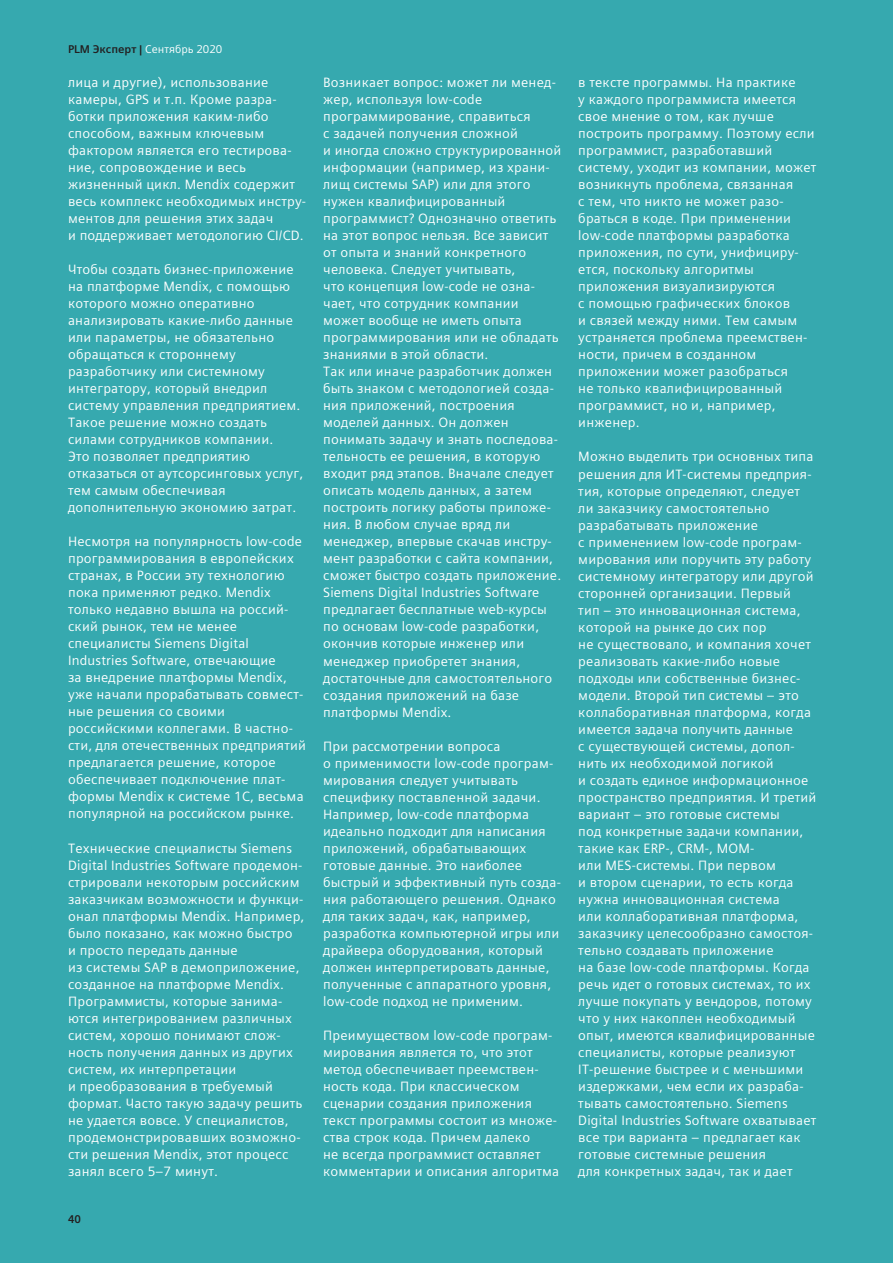
<style>
.page{position:relative;width:893px;height:1263px;background:#36a9af}
.page>*{position:absolute;margin:0;border:0;box-sizing:border-box;transform-origin:0 0}
.t1{font:13.5px/17px "Siemens Sans";letter-spacing:.015em;color:#fff}
.t2{font:11.25px "Siemens Sans";color:#fff}
.t3{font:700 11.25px "Siemens Sans";color:#231f20}
.s1{font-weight:700;color:#231f20}
</style>
<div class="page">
<p class="t2" style="left:68px;top:43px;width:156px"><span class="s1">PLM Эксперт |</span> Сентябрь 2020</p>
<p class="t1" style="left:68px;top:74px;width:240px">лица и другие), использование камеры, GPS и т.п. Кроме разра&shy;ботки приложения каким-либо способом, важным ключевым фактором является его тестирова&shy;ние, сопровождение и весь жизненный цикл. Mendix содержит весь комплекс необходимых инстру&shy;ментов для решения этих задач<br>и поддерживает методологию CI/CD.</p>
<p class="t1" style="left:68px;top:261px;width:237px">Чтобы создать бизнес-приложение на платформе Mendix, с помощью которого можно оперативно анализировать какие-либо данные или параметры, не обязательно обращаться к стороннему разработчику или системному интегратору, который внедрил систему управления предприятием.<br>Такое решение можно создать силами сотрудников компании.<br>Это позволяет предприятию отказаться от аутсорсинговых услуг, тем самым обеспечивая дополнительную экономию затрат.</p>
<p class="t1" style="left:68px;top:533px;width:240px">Несмотря на популярность low-code программирования в европейских странах, в России эту технологию пока применяют редко. Mendix только недавно вышла на россий&shy;ский рынок, тем не менее специалисты Siemens Digital<br>Industries Software, отвечающие<br>за внедрение платформы Mendix, уже начали прорабатывать совмест&shy;ные решения со своими российскими коллегами. В частно&shy;сти, для отечественных предприятий предлагается решение, которое обеспечивает подключение плат&shy;формы Mendix к системе 1C, весьма популярной на российском рынке.</p>
<p class="t1" style="left:68px;top:839px;width:238px">Технические специалисты Siemens<br>Digital Industries Software продемон&shy;стрировали некоторым российским заказчикам возможности и функци&shy;онал платформы Mendix. Например, было показано, как можно быстро<br>и просто передать данные<br>из системы SAP в демоприложение, созданное на платформе Mendix.<br>Программисты, которые занима&shy;ются интегрированием различных систем, хорошо понимают слож&shy;ность получения данных из других систем, их интерпретации<br>и преобразования в требуемый формат. Часто такую задачу решить не удается вовсе. У специалистов, продемонстрировавших возможно&shy;сти решения Mendix, этот процесс занял всего 5–7 минут.</p>
<p class="t3" style="left:68px;top:1212px;width:14px">40</p>
<p class="t1" style="left:323px;top:74px;width:240px">Возникает вопрос: может ли менед&shy;жер, используя low-code программирование, справиться<br>с задачей получения сложной<br>и иногда сложно структурированной информации (например, из храни&shy;лищ системы SAP) или для этого нужен квалифицированный программист? Однозначно ответить на этот вопрос нельзя. Все зависит от опыта и знаний конкретного человека. Следует учитывать,<br>что концепция low-code не озна&shy;чает, что сотрудник компании может вообще не иметь опыта программирования или не обладать знаниями в этой области.<br>Так или иначе разработчик должен быть знаком с методологией созда&shy;ния приложений, построения моделей данных. Он должен понимать задачу и знать последова&shy;тельность ее решения, в которую входит ряд этапов. Вначале следует описать модель данных, а затем построить логику работы приложе&shy;ния. В любом случае вряд ли менеджер, впервые скачав инстру&shy;мент разработки с сайта компании, сможет быстро создать приложение.<br>Siemens Digital Industries Software предлагает бесплатные web-курсы по основам low-code разработки, окончив которые инженер или менеджер приобретет знания, достаточные для самостоятельного создания приложений на базе платформы Mendix.</p>
<p class="t1" style="left:323px;top:737px;width:239px">При рассмотрении вопроса<br>о применимости low-code програм&shy;мирования следует учитывать специфику поставленной задачи.<br>Например, low-code платформа идеально подходит для написания приложений, обрабатывающих готовые данные. Это наиболее быстрый и эффективный путь созда&shy;ния работающего решения. Однако для таких задач, как, например, разработка компьютерной игры или драйвера оборудования, который должен интерпретировать данные, полученные с аппаратного уровня, low-code подход не применим.</p>
<p class="t1" style="left:323px;top:1027px;width:238px">Преимуществом low-code програм&shy;мирования является то, что этот метод обеспечивает преемствен&shy;ность кода. При классическом сценарии создания приложения текст программы состоит из множе&shy;ства строк кода. Причем далеко<br>не всегда программист оставляет комментарии и описания алгоритма</p>
<p class="t1" style="left:578px;top:74px;width:240px">в тексте программы. На практике<br>у каждого программиста имеется свое мнение о том, как лучше построить программу. Поэтому если программист, разработавший систему, уходит из компании, может возникнуть проблема, связанная<br>с тем, что никто не может разо&shy;браться в коде. При применении low-code платформы разработка приложения, по сути, унифициру&shy;ется, поскольку алгоритмы приложения визуализируются<br>с помощью графических блоков<br>и связей между ними. Тем самым устраняется проблема преемствен&shy;ности, причем в созданном приложении может разобраться<br>не только квалифицированный программист, но и, например, инженер.</p>
<p class="t1" style="left:578px;top:448px;width:240px">Можно выделить три основных типа решения для ИТ-системы предприя&shy;тия, которые определяют, следует ли заказчику самостоятельно разрабатывать приложение<br>с применением low-code програм&shy;мирования или поручить эту работу системному интегратору или другой сторонней организации. Первый<br>тип – это инновационная система, которой на рынке до сих пор<br>не существовало, и компания хочет реализовать какие-либо новые подходы или собственные бизнес&shy;модели. Второй тип системы – это коллаборативная платформа, когда имеется задача получить данные<br>с существующей системы, допол&shy;нить их необходимой логикой<br>и создать единое информационное пространство предприятия. И третий вариант – это готовые системы<br>под конкретные задачи компании, такие как ERP-, CRM-, MOM-<br>или MES-системы. При первом<br>и втором сценарии, то есть когда нужна инновационная система<br>или коллаборативная платформа, заказчику целесообразно самостоя&shy;тельно создавать приложение<br>на базе low-code платформы. Когда речь идет о готовых системах, то их лучше покупать у вендоров, потому что у них накоплен необходимый опыт, имеются квалифицированные специалисты, которые реализуют<br>IT-решение быстрее и c меньшими издержками, чем если их разраба&shy;тывать самостоятельно. Siemens<br>Digital Industries Software охватывает все три варианта – предлагает как готовые системные решения<br>для конкретных задач, так и дает</p>
</div>
